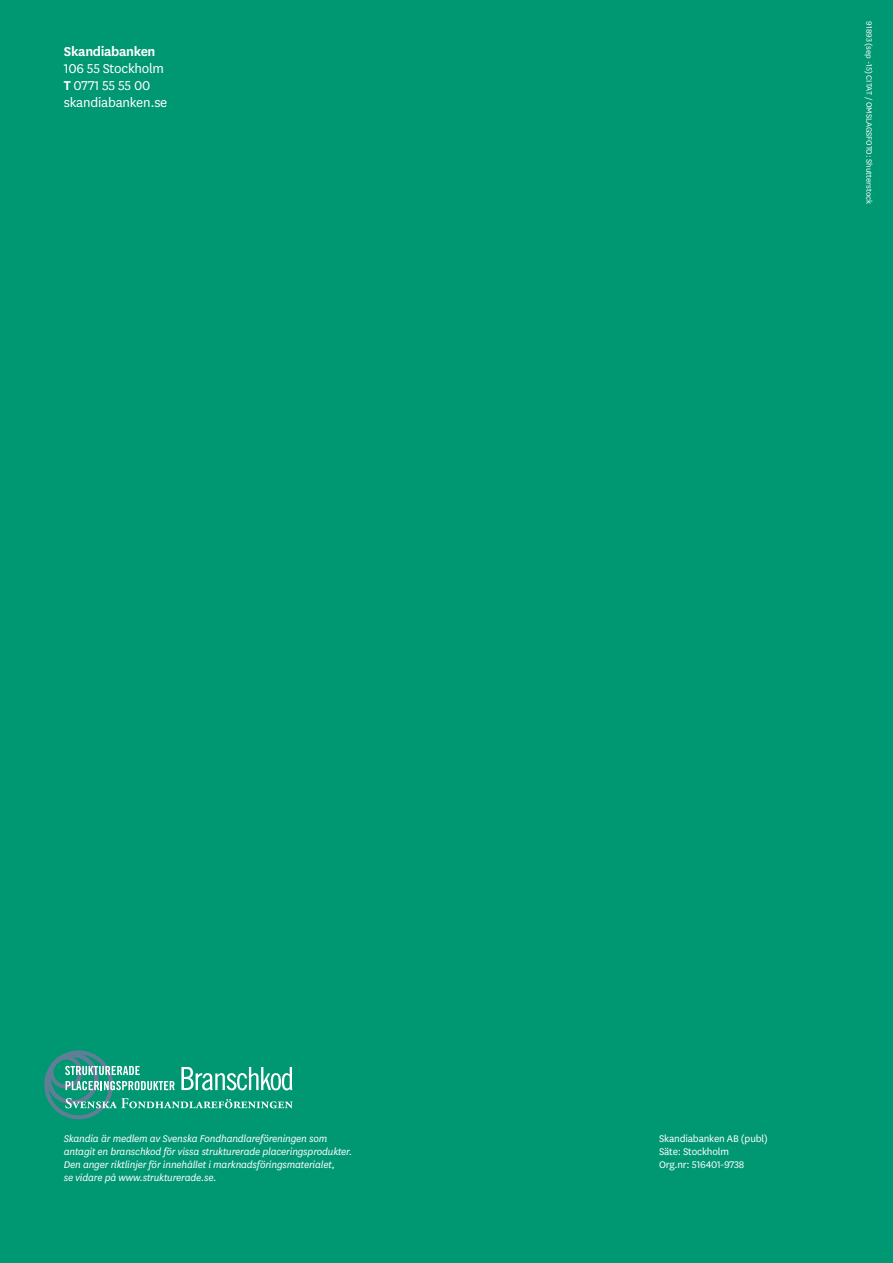
<style>
.page{position:relative;width:893px;height:1263px;background:#009773}
.page>*{position:absolute;margin:0;border:0;box-sizing:border-box;transform-origin:0 0}
.t1{font:15px/17px "Skandia Sans";letter-spacing:-.015em;color:#fff}
.t2{font:600 15px "Skandia Sans";letter-spacing:-.02em;color:#fff}
.t3{font:italic 11.25px/12.9px "Skandia Sans";letter-spacing:-.015em;color:#fff}
.t4{font:11.25px/12.9px "Skandia Sans";letter-spacing:-.015em;color:#fff}
.t5{font:9px "Skandia Sans";letter-spacing:-.005em;color:#fff}
.s1{font-weight:600}
</style>
<div class="page">
<svg style="left:44px;top:1050px;width:249px;height:69px"></svg>
<h1 class="t2" style="left:64px;top:41px;width:93px">Skandiabanken</h1>
<h1 class="t1" style="left:64px;top:59px;width:105px">106 55 Stockholm<br><span class="s1">T</span> 0771 55 55 00 skandiabanken.se</h1>
<p class="t5" style="left:875px;top:21px;width:184px;rotate:90deg">91893 (sep -15) CITAT / OMSLAGSFOTO: Shutterstock</p>
<p class="t3" style="left:64px;top:1132px;width:290px">Skandia är medlem av Svenska Fondhandlareföreningen som antagit en branschkod för vissa strukturerade placeringsprodukter.<br>Den anger riktlinjer för innehållet i marknadsföringsmaterialet,<br>se vidare på www.strukturerade.se.</p>
<p class="t4" style="left:659px;top:1132px;width:110px">Skandiabanken AB (publ)<br>Säte: Stockholm<br>Org.nr: 516401-9738</p>
</div>
